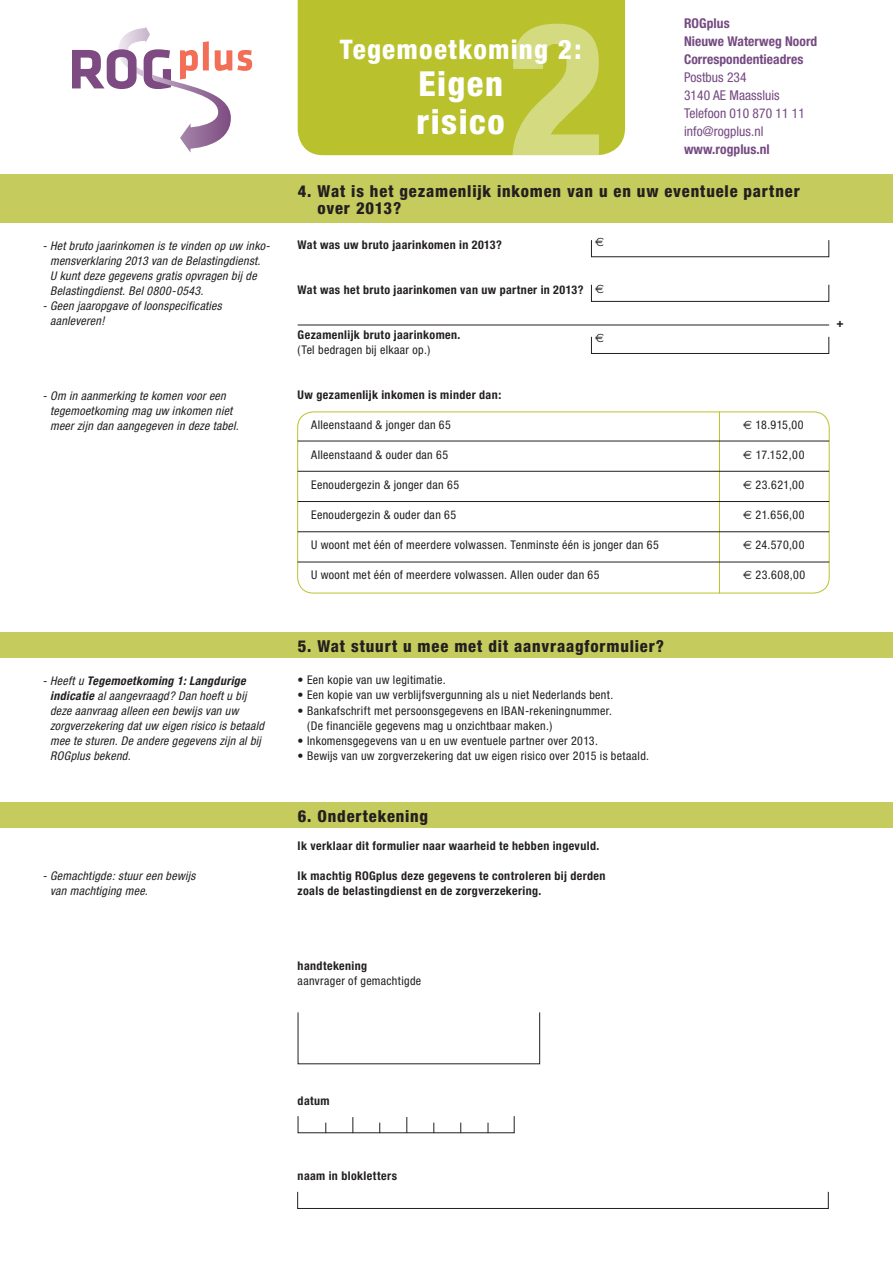
<style>
.page{position:relative;width:893px;height:1263px;background:#fff}
.page>*{position:absolute;margin:0;border:0;box-sizing:border-box;transform-origin:0 0}
.t1{font:800 condensed 191.55px "Helvetica Neue";color:#fff}
.t2{font:800 condensed 34.5px/37.5px "Helvetica Neue";letter-spacing:.045em;color:#fff}
.t3{font:800 condensed 27px "Helvetica Neue";letter-spacing:.045em;color:#fff}
.t4{font:800 condensed 16.5px/17.7px "Helvetica Neue";letter-spacing:.05em;color:#231f20}
.t5{font:700 condensed 13.5px/18px "Helvetica Neue";letter-spacing:.005em;color:#754a82}
.t6{font:condensed 13.5px/18px "Helvetica Neue";letter-spacing:.005em;color:#754a82}
.t7{font:condensed 12px/15px "Helvetica Neue";letter-spacing:.025em;color:#231f20}
.t8{font:italic condensed 12px/15px "Helvetica Neue";letter-spacing:.025em;color:#231f20}
.t9{font:700 condensed 12px/15px "Helvetica Neue";letter-spacing:.035em;color:#231f20}
.t10{font:12px "Euro Sans";color:#231f20}
.s1{font-weight:700}
.s2{font-family:"Euro Sans";font-stretch:normal}
</style>
<div class="page">
<div style="left:297px;top:411px;width:533px;height:182px;border:1px solid #b9c22d;border-radius:16px"></div>
<hr style="left:719px;top:411px;width:1px;height:182px;background:#b9c22d">
<div style="left:297px;top:1191px;width:532px;height:18px;border:1px solid #231f20"></div>
<svg style="left:352px;top:1117px;width:1px;height:16px"></svg>
<svg style="left:406px;top:1117px;width:1px;height:16px"></svg>
<svg style="left:591px;top:240px;width:239px;height:17px"></svg>
<div style="left:0;top:633px;width:893px;height:25px;background:#c5cb5c"></div>
<div style="left:0;top:802px;width:893px;height:26px;background:#c5cb5c"></div>
<svg style="left:297px;top:1012px;width:243px;height:52px"></svg>
<div style="left:0;top:174px;width:893px;height:49px;background:#c5cb5c"></div>
<svg style="left:591px;top:284px;width:239px;height:18px"></svg>
<svg style="left:591px;top:336px;width:239px;height:18px"></svg>
<hr style="left:298px;top:325px;width:531px;height:1px;background:#231f20">
<hr style="left:298px;top:441px;width:531px;height:1px;background:#231f20">
<hr style="left:298px;top:471px;width:531px;height:1px;background:#231f20">
<hr style="left:298px;top:501px;width:531px;height:1px;background:#231f20">
<hr style="left:298px;top:531px;width:531px;height:1px;background:#231f20">
<hr style="left:298px;top:562px;width:531px;height:1px;background:#231f20">
<div style="left:298px;top:0;width:327px;height:155px;background:#b9c22d"></div>
<svg style="left:72px;top:26px;width:180px;height:127px"></svg>
<p class="t8" style="left:50px;top:238px;width:221px;text-indent:-8px">- Het bruto jaarinkomen is te vinden op uw inko&shy;mensverklaring 2013 van de Belastingdienst.<br>U kunt deze gegevens gratis opvragen bij de Belastingdienst. Bel 0800-0543.</p>
<p class="t8" style="left:50px;top:298px;width:173px;text-indent:-8px">- Geen jaaropgave of loonspecificaties aanleveren!</p>
<p class="t8" style="left:50px;top:388px;width:190px;text-indent:-8px">- Om in aanmerking te komen voor een tegemoetkoming mag uw inkomen niet meer zijn dan aangegeven in deze tabel.</p>
<p class="t8" style="left:50px;top:673px;width:216px;text-indent:-8px">- Heeft u <span class="s1">Tegemoetkoming 1: Langdurige indicatie</span> al aangevraagd? Dan hoeft u bij deze aanvraag alleen een bewijs van uw zorgverzekering dat uw eigen risico is betaald mee te sturen. De andere gegevens zijn al bij ROGplus bekend.</p>
<p class="t8" style="left:50px;top:868px;width:147px;text-indent:-8px">- Gemachtigde: stuur een bewijs van machtiging mee.</p>
<h1 class="t1" style="left:506px;top:-27px;width:101px">2</h1>
<h3 class="t3" style="left:340px;top:32px;width:243px">Tegemoetkoming 2:</h3>
<h2 class="t2" style="left:417px;top:64px;width:90px">Eigen risico</h2>
<p class="t5" style="left:684px;top:14px;width:135px">ROGplus<br>Nieuwe Waterweg Noord<br>Correspondentieadres</p>
<p class="t6" style="left:684px;top:68px;width:122px">Postbus 234<br>3140 AE Maassluis<br>Telefoon 010 870 11 11 info@rogplus.nl</p>
<p class="t5" style="left:684px;top:140px;width:87px">www.rogplus.nl</p>
<h3 class="t4" style="left:318px;top:182px;width:484px;text-indent:-20px">4. Wat is het gezamenlijk inkomen van u en uw eventuele partner over 2013?</h3>
<p class="t10" style="left:595px;top:234px;width:10px">2</p>
<p class="t10" style="left:595px;top:282px;width:10px">2</p>
<p class="t9" style="left:298px;top:237px;width:206px">Wat was uw bruto jaarinkomen in 2013?</p>
<p class="t9" style="left:298px;top:282px;width:287px">Wat was het bruto jaarinkomen van uw partner in 2013?</p>
<p class="t9" style="left:298px;top:327px;width:164px">Gezamenlijk bruto jaarinkomen.</p>
<p class="t7" style="left:298px;top:343px;width:134px">(Tel bedragen bij elkaar op.)</p>
<p class="t9" style="left:298px;top:387px;width:205px">Uw gezamenlijk inkomen is minder dan:</p>
<p class="t7" style="left:311px;top:418px;width:141px">Alleenstaand &amp; jonger dan 65</p>
<p class="t7" style="left:743px;top:418px;width:62px"><span class="s2">2</span> 18.915,00</p>
<p class="t7" style="left:311px;top:448px;width:139px">Alleenstaand &amp; ouder dan 65</p>
<p class="t7" style="left:743px;top:448px;width:63px"><span class="s2">2</span> 17.152,00</p>
<p class="t7" style="left:311px;top:478px;width:149px">Eenoudergezin &amp; jonger dan 65</p>
<p class="t7" style="left:743px;top:478px;width:63px"><span class="s2">2</span> 23.621,00</p>
<p class="t7" style="left:311px;top:508px;width:147px">Eenoudergezin &amp; ouder dan 65</p>
<p class="t7" style="left:743px;top:508px;width:63px"><span class="s2">2</span> 21.656,00</p>
<p class="t7" style="left:311px;top:538px;width:349px">U woont met één of meerdere volwassen. Tenminste één is jonger dan 65</p>
<p class="t7" style="left:743px;top:538px;width:63px"><span class="s2">2</span> 24.570,00</p>
<p class="t7" style="left:311px;top:568px;width:290px">U woont met één of meerdere volwassen. Allen ouder dan 65</p>
<p class="t7" style="left:743px;top:568px;width:64px"><span class="s2">2</span> 23.608,00</p>
<p class="t10" style="left:595px;top:331px;width:10px">2</p>
<p class="t9" style="left:837px;top:315px;width:9px">+</p>
<h3 class="t4" style="left:298px;top:637px;width:368px">5. Wat stuurt u mee met dit aanvraagformulier?</h3>
<p class="t7" style="left:298px;top:673px;width:149px">• Een kopie van uw legitimatie.</p>
<p class="t7" style="left:298px;top:688px;width:317px">• Een kopie van uw verblijfsvergunning als u niet Nederlands bent.</p>
<p class="t7" style="left:307px;top:703px;width:306px;text-indent:-9px">• Bankafschrift met persoonsgegevens en IBAN-rekeningnummer. (De financiële gegevens mag u onzichtbaar maken.)</p>
<p class="t7" style="left:298px;top:733px;width:302px">• Inkomensgegevens van u en uw eventuele partner over 2013.</p>
<p class="t7" style="left:298px;top:748px;width:353px">• Bewijs van uw zorgverzekering dat uw eigen risico over 2015 is betaald.</p>
<h3 class="t4" style="left:298px;top:807px;width:132px">6. Ondertekening</h3>
<p class="t9" style="left:298px;top:837px;width:303px">Ik verklaar dit formulier naar waarheid te hebben ingevuld.</p>
<p class="t9" style="left:298px;top:867px;width:309px">Ik machtig ROGplus deze gegevens te controleren bij derden zoals de belastingdienst en de zorgverzekering.</p>
<p class="t9" style="left:298px;top:957px;width:71px">handtekening</p>
<p class="t7" style="left:298px;top:973px;width:125px">aanvrager of gemachtigde</p>
<p class="t9" style="left:298px;top:1092px;width:34px">datum</p>
<p class="t9" style="left:298px;top:1167px;width:101px">naam in blokletters</p>
</div>
